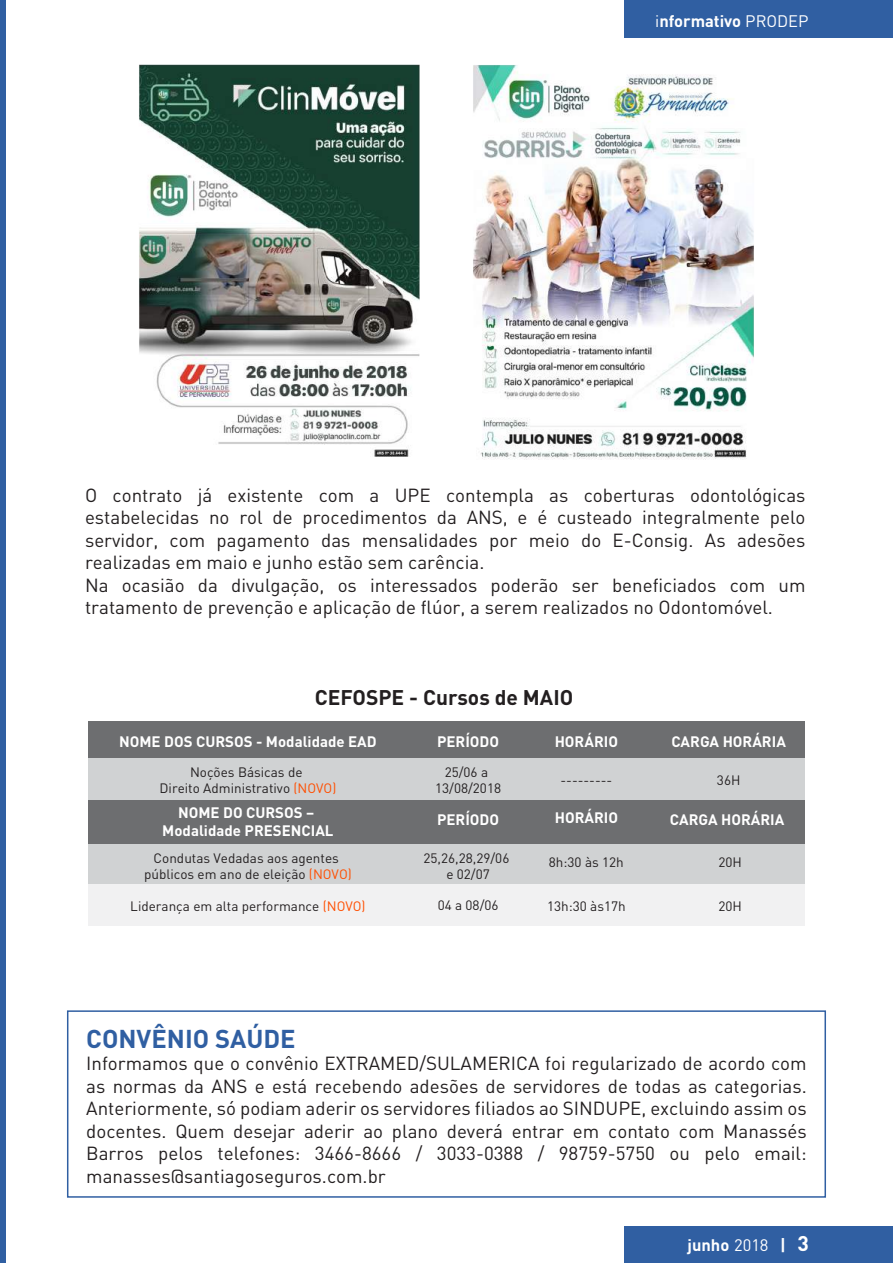
<style>
.page{position:relative;width:893px;height:1263px;background:#fff}
.page>*{position:absolute;margin:0;border:0;box-sizing:border-box;transform-origin:0 0}
.t1{font:700 25.5px "DIN Pro";color:#305fa2}
.t2{font:700 21px "DIN Pro";color:#231f20}
.t3{font:18.75px/22.5px "DIN Pro";color:#231f20}
.t4{font:700 16.5px "DIN Pro";color:#fff}
.t5{font:700 15px/18px "DIN Pro";color:#fff;text-align:center}
.t6{font:13.5px/16.2px "DIN Pro";color:#231f20;text-align:center}
.s1{font-weight:400}
.s2{color:#ff4e00}
.s3{font-size:21px}
</style>
<div class="page">
<div style="left:624px;top:0;width:269px;height:37px;background:#305fa2"></div>
<div style="left:624px;top:1226px;width:269px;height:37px;background:#305fa2"></div>
<div style="left:0;top:0;width:5px;height:1263px;background:#305fa2"></div>
<img style="left:139px;top:64px;width:281px;height:393px">
<img style="left:473px;top:65px;width:281px;height:395px">
<div style="left:88px;top:844px;width:717px;height:41px;background:#d0d2d3"></div>
<div style="left:88px;top:884px;width:717px;height:41px;background:#f1f1f2"></div>
<div style="left:88px;top:799px;width:717px;height:45px;background:#6d6e70"></div>
<div style="left:88px;top:721px;width:717px;height:37px;background:#6d6e70"></div>
<div style="left:88px;top:758px;width:717px;height:41px;background:#d0d2d3"></div>
<div style="left:67px;top:1010px;width:759px;height:188px;border:2px solid #305fa2"></div>
<p class="t4" style="left:655px;top:8px;width:155px"><span class="s1">i</span>nformativo <span class="s1">PRODEP</span></p>
<p class="t3" style="left:85px;top:482px;width:722px">O contrato já existente com a UPE contempla as coberturas odontológicas estabelecidas no rol de procedimentos da ANS, e é custeado integralmente pelo servidor, com pagamento das mensalidades por meio do E-Consig. As adesões realizadas em maio e junho estão sem carência.<br>Na ocasião da divulgação, os interessados poderão ser beneficiados com um tratamento de prevenção e aplicação de flúor, a serem realizados no Odontomóvel.</p>
<p class="t2" style="left:315px;top:680px;width:260px">CEFOSPE - Cursos de MAIO</p>
<p class="t5" style="left:437px;top:731px;width:64px">PERÍODO</p>
<p class="t5" style="left:671px;top:731px;width:116px">CARGA HORÁRIA</p>
<p class="t6" style="left:160px;top:763px;width:178px">Noções Básicas de<br>Direito Administrativo <span class="s2">(NOVO)</span></p>
<p class="t6" style="left:435px;top:763px;width:67px">25/06 a<br>13/08/2018</p>
<p class="t5" style="left:555px;top:731px;width:65px">HORÁRIO</p>
<p class="t5" style="left:119px;top:731px;width:259px">NOME DOS CURSOS - Modalidade EAD</p>
<p class="t6" style="left:561px;top:771px;width:53px">---------</p>
<p class="t6" style="left:717px;top:771px;width:25px">36H</p>
<p class="t5" style="left:162px;top:801px;width:173px">NOME DO CURSOS –<br>Modalidade PRESENCIAL</p>
<p class="t6" style="left:144px;top:848px;width:209px">Condutas Vedadas aos agentes públicos em ano de eleição <span class="s2">(NOVO)</span></p>
<p class="t6" style="left:130px;top:896px;width:237px">Liderança em alta performance <span class="s2">(NOVO)</span></p>
<p class="t5" style="left:437px;top:809px;width:64px">PERÍODO</p>
<p class="t5" style="left:555px;top:807px;width:65px">HORÁRIO</p>
<p class="t5" style="left:670px;top:809px;width:116px">CARGA HORÁRIA</p>
<p class="t6" style="left:423px;top:848px;width:87px">25,26,28,29/06 e 02/07</p>
<p class="t6" style="left:438px;top:896px;width:62px">04 a 08/06</p>
<p class="t6" style="left:549px;top:853px;width:76px">8h:30 às 12h</p>
<p class="t6" style="left:547px;top:896px;width:80px">13h:30 às17h</p>
<p class="t6" style="left:718px;top:853px;width:25px">20H</p>
<p class="t6" style="left:718px;top:896px;width:25px">20H</p>
<h1 class="t1" style="left:86px;top:1017px;width:211px">CONVÊNIO SAÚDE</h1>
<p class="t3" style="left:86px;top:1050px;width:722px;text-align:justify">Informamos que o convênio EXTRAMED/SULAMERICA foi regularizado de acordo com as normas da ANS e está recebendo adesões de servidores de todas as categorias.<br>Anteriormente, só podiam aderir os servidores filiados ao SINDUPE, excluindo assim os docentes. Quem desejar aderir ao plano deverá entrar em contato com Manassés Barros pelos telefones: 3466-8666 / 3033-0388 / 98759-5750 ou pelo email: manasses@santiagoseguros.com.br</p>
<p class="t4" style="left:687px;top:1231px;width:123px">junho <span class="s1">2018</span> | <span class="s3">3</span></p>
</div>
